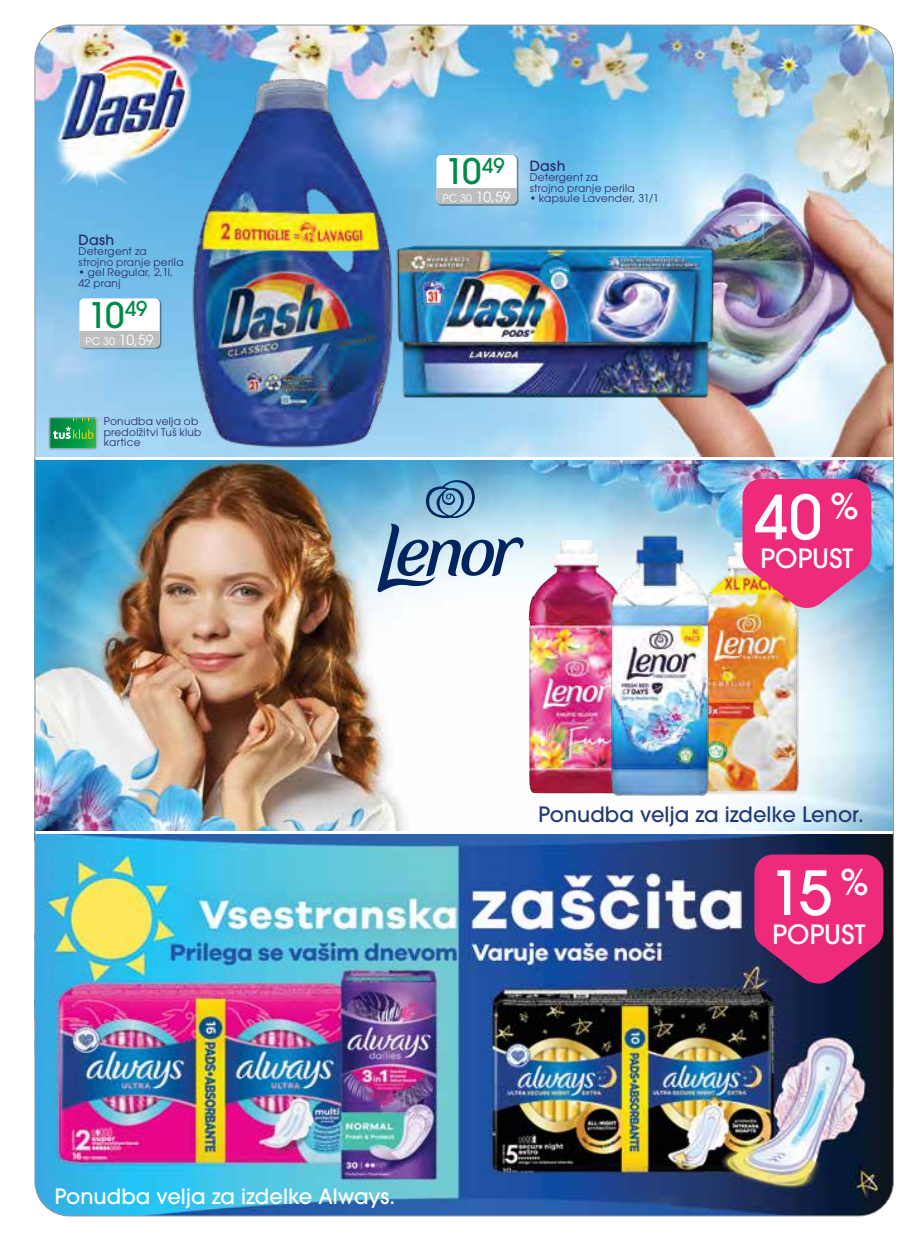
<style>
.page{position:relative;width:918px;height:1241px;background:#fff}
.page>*{position:absolute;margin:0;border:0;box-sizing:border-box;transform-origin:0 0}
.t1{font:500 60.38px "ITC Avant Garde Pro";color:#fff}
.t2{font:500 35px "ITC Avant Garde Pro";color:#008a49}
.t3{font:500 26.43px "ITC Avant Garde Pro";letter-spacing:.005em;color:#fff}
.t4{font:500 21px "ITC Avant Garde Pro";color:#fff}
.t5{font:500 21px "ITC Avant Garde Pro";color:#223b74}
.t6{font:14px "ITC Avant Garde Pro";color:#fff}
.t7{font:500 14px "ITC Avant Garde Pro";letter-spacing:.03em;color:#272b68}
.t8{font:10.5px/10.5px "ITC Avant Garde Pro";letter-spacing:.03em;color:#272b68}
.s1{font-size:10.5px}
</style>
<div class="page">
<img style="left:37px;top:460px;width:854px;height:371px">
<img style="left:35px;top:834px;width:858px;height:381px">
<img style="left:37px;top:25px;width:856px;height:432px">
<img style="left:35px;top:25px;width:189px;height:172px">
<img style="left:486px;top:187px;width:235px;height:258px">
<img style="left:181px;top:69px;width:305px;height:387px">
<svg style="left:754px;top:854px;width:129px;height:131px;background:#c82870"></svg>
<svg style="left:377px;top:479px;width:146px;height:113px;background:#92b7d0"></svg>
<img style="left:529px;top:539px;width:6px;height:254px">
<img style="left:797px;top:535px;width:84px;height:264px">
<img style="left:535px;top:529px;width:262px;height:272px">
<svg style="left:742px;top:479px;width:129px;height:131px;background:#e34481"></svg>
<div style="left:79px;top:298px;width:83px;height:51px;background:#000;opacity:.45"></div>
<div style="left:79px;top:298px;width:81px;height:49px;background:#fff;border-radius:5px"></div>
<div style="left:79px;top:331px;width:81px;height:16px;background:#bcbec0"></div>
<div style="left:436px;top:155px;width:83px;height:51px;background:#000;opacity:.45"></div>
<div style="left:436px;top:155px;width:81px;height:49px;background:#fff;border-radius:5px"></div>
<div style="left:436px;top:188px;width:81px;height:16px;background:#bcbec0"></div>
<div style="left:49px;top:417px;width:49px;height:32px;background:#000;opacity:.5"></div>
<svg style="left:50px;top:418px;width:46px;height:30px"></svg>
<h3 class="t7" style="left:79px;top:231px;width:37px">Dash</h3>
<p class="t8" style="left:79px;top:246px;width:106px">Detergent za strojno pranje perila</p>
<p class="t8" style="left:79px;top:267px;width:96px">• gel Regular, 2,1l,<br>42 pranj</p>
<h2 class="t2" style="left:87px;top:292px;width:62px">10<sup>49</sup></h2>
<h3 class="t6" style="left:86px;top:331px;width:70px"><span class="s1">PC 30</span> 10,59</h3>
<p class="t8" style="left:104px;top:416px;width:99px">Ponudba velja ob predolžitvi Tuš klub kartice</p>
<h2 class="t2" style="left:444px;top:149px;width:62px">10<sup>49</sup></h2>
<h3 class="t6" style="left:442px;top:188px;width:70px"><span class="s1">PC 30</span> 10,59</h3>
<h3 class="t7" style="left:530px;top:157px;width:37px">Dash</h3>
<p class="t8" style="left:530px;top:172px;width:106px">Detergent za strojno pranje perila</p>
<p class="t8" style="left:530px;top:193px;width:131px">• kapsule Lavender, 31/1</p>
<h1 class="t1" style="left:754px;top:478px;width:107px">40<sup>%</sup></h1>
<h3 class="t3" style="left:760px;top:541px;width:94px">POPUST</h3>
<h3 class="t5" style="left:538px;top:800px;width:327px">Ponudba velja za izdelke Lenor.</h3>
<h1 class="t1" style="left:768px;top:854px;width:102px">15 <sup>%</sup></h1>
<h3 class="t3" style="left:772px;top:917px;width:94px">POPUST</h3>
<h3 class="t4" style="left:55px;top:1183px;width:342px">Ponudba velja za izdelke Always.</h3>
</div>
